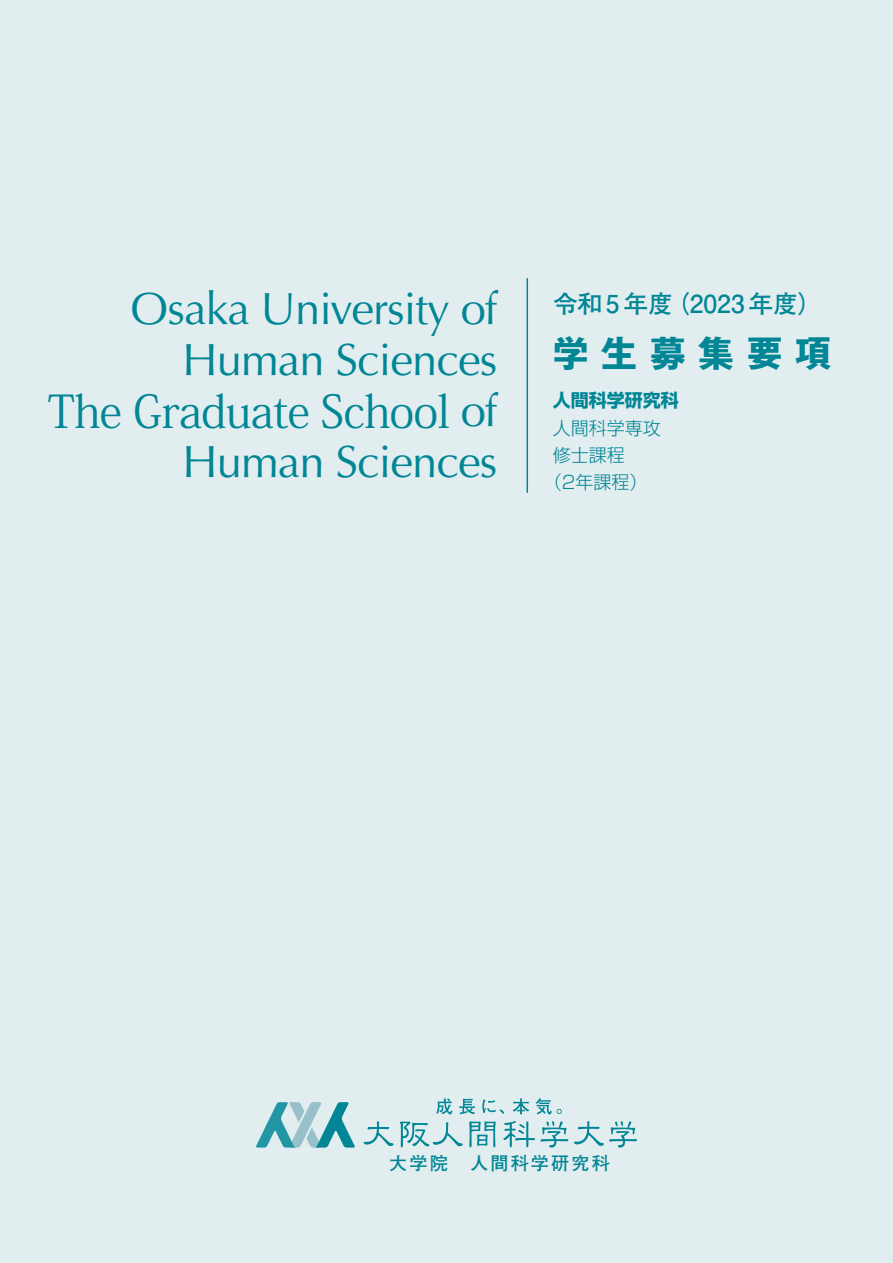
<style>
.page{position:relative;width:893px;height:1263px;background:#e2edf0}
.page>*{position:absolute;margin:0;border:0;box-sizing:border-box;transform-origin:0 0}
.t1{font:45.15px/51px "Optima LT Std";letter-spacing:-.02em;color:#008695;text-align:right}
.t2{font:45.15px "Koz Min Pr 6 N";letter-spacing:-.02em;color:#008695}
.t3{font:700 36px "Gothic MB101 Pr 6 N";letter-spacing:.345em;color:#008695}
.t4{font:700 24.75px "Futo Go B101 Pr 6 N";color:#008695}
.t5{font:700 18.15px "Futo Go B101 Pr 6 N";letter-spacing:.12em;color:#008695}
.t6{font:300 18px "Shin Go Pr 6 N";color:#008695}
.t7{font:700 18px "Shin Go Pr 6 N";color:#008695}
.s1{font-family:"Optima LT Std"}
</style>
<div class="page">
<hr style="left:527px;top:278px;width:1px;height:215px;background:#008695">
<svg style="left:436px;top:1098px;width:16px;height:16px"></svg>
<svg style="left:459px;top:1099px;width:16px;height:16px"></svg>
<svg style="left:482px;top:1099px;width:22px;height:15px"></svg>
<svg style="left:513px;top:1098px;width:16px;height:16px"></svg>
<svg style="left:536px;top:1098px;width:26px;height:16px"></svg>
<svg style="left:256px;top:1102px;width:99px;height:45px"></svg>
<svg style="left:364px;top:1121px;width:30px;height:25px"></svg>
<svg style="left:503px;top:1121px;width:65px;height:27px"></svg>
<svg style="left:574px;top:1121px;width:63px;height:27px"></svg>
<svg style="left:400px;top:1121px;width:63px;height:26px"></svg>
<svg style="left:469px;top:1121px;width:27px;height:26px"></svg>
<p class="t1" style="left:131px;top:284px;width:368px">Osaka University of<br>Human Sciences</p>
<p class="t2" style="left:48px;top:386px;width:451px">The Graduate School <span class="s1">of</span></p>
<p class="t1" style="left:183px;top:437px;width:316px">Human Sciences</p>
<p class="t4" style="left:553px;top:283px;width:271px">令和 5年度（2023年度）</p>
<p class="t3" style="left:553px;top:323px;width:280px">学生募集要項</p>
<p class="t7" style="left:553px;top:386px;width:127px">人間科学研究科</p>
<p class="t6" style="left:553px;top:413px;width:109px">人間科学専攻</p>
<p class="t6" style="left:553px;top:440px;width:73px">修士課程</p>
<p class="t6" style="left:544px;top:467px;width:105px">（2年課程）</p>
<p class="t5" style="left:389px;top:1149px;width:222px">大学院　人間科学研究科</p>
</div>
